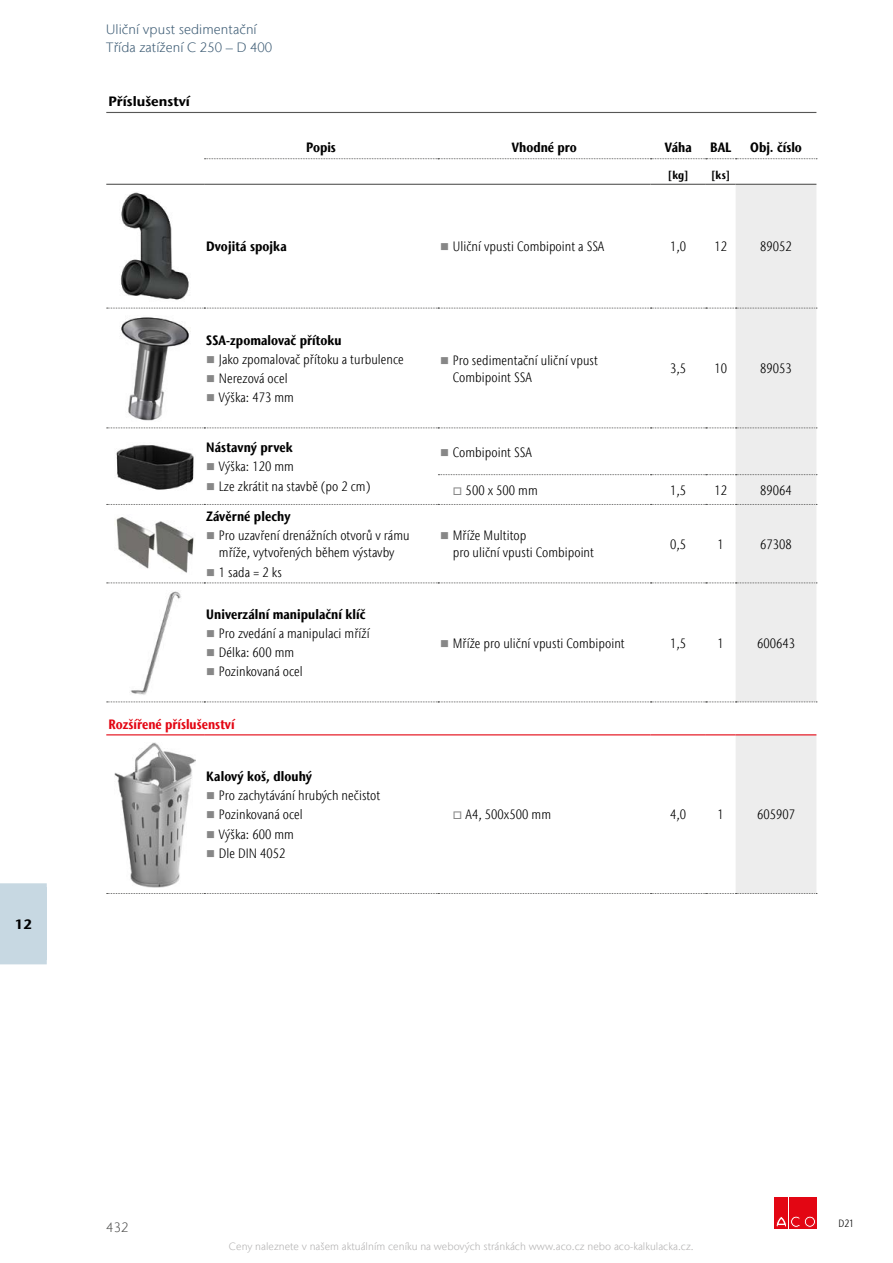
<style>
.page{position:relative;width:893px;height:1263px;background:#fff}
.page>*{position:absolute;margin:0;border:0;box-sizing:border-box;transform-origin:0 0}
.t1{font:300 condensed 13.5px/17px "Stone Sans IIITC Com";letter-spacing:.005em;color:#000}
.t2{font:700 condensed 13.5px "Stone Sans IIITC Com";letter-spacing:.005em;color:#000}
.t3{font:300 13.5px/17.9px "Stone Sans IIITC Com";letter-spacing:.005em;color:#415f77}
.t4{font:700 condensed 13.5px "Stone Sans IIITC Com";color:#e30613}
.t5{font:700 13.5px "Stone Sans IIITC Com";color:#000}
.t6{font:300 13.5px "Stone Sans IIITC Com";color:#575756}
.t7{font:700 condensed 11.25px "Stone Sans IIITC Com";color:#000}
.t8{font:300 10.5px "Stone Sans IIITC Com";letter-spacing:.005em;color:#b3b2b2}
.t9{font:300 condensed 10.5px "Stone Sans IIITC Com";color:#000}
.s1{color:#878787}
</style>
<div class="page">
<hr style="left:106px;top:112px;width:710px;height:1px;background:#575756">
<div style="left:736px;top:185px;width:80px;height:708px;background:#ededed"></div>
<svg style="left:204px;top:158px;width:613px;height:1px"></svg>
<svg style="left:107px;top:308px;width:710px;height:1px"></svg>
<svg style="left:107px;top:427px;width:710px;height:1px"></svg>
<svg style="left:438px;top:474px;width:379px;height:1px"></svg>
<svg style="left:107px;top:504px;width:710px;height:1px"></svg>
<svg style="left:107px;top:582px;width:710px;height:1px"></svg>
<svg style="left:107px;top:701px;width:710px;height:1px"></svg>
<svg style="left:107px;top:893px;width:710px;height:1px"></svg>
<hr style="left:106px;top:184px;width:98px;height:1px;background:#575756">
<hr style="left:204px;top:184px;width:234px;height:1px;background:#575756">
<hr style="left:438px;top:184px;width:213px;height:1px;background:#575756">
<hr style="left:651px;top:184px;width:55px;height:1px;background:#575756">
<hr style="left:706px;top:184px;width:30px;height:1px;background:#575756">
<hr style="left:736px;top:184px;width:80px;height:1px;background:#575756">
<hr style="left:106px;top:734px;width:98px;height:1px;background:#e30613">
<hr style="left:204px;top:734px;width:234px;height:1px;background:#e30613">
<hr style="left:438px;top:734px;width:213px;height:1px;background:#e30613">
<hr style="left:651px;top:734px;width:55px;height:1px;background:#e30613">
<hr style="left:706px;top:734px;width:30px;height:1px;background:#e30613">
<hr style="left:736px;top:734px;width:80px;height:1px;background:#e30613">
<img style="left:121px;top:192px;width:68px;height:108px">
<img style="left:121px;top:317px;width:70px;height:104px">
<img style="left:116px;top:445px;width:78px;height:45px">
<img style="left:116px;top:517px;width:78px;height:56px">
<img style="left:130px;top:591px;width:51px;height:104px">
<img style="left:115px;top:742px;width:81px;height:145px">
<div style="left:775px;top:1197px;width:13px;height:31px;background:#e30613"></div>
<div style="left:789px;top:1197px;width:13px;height:31px;background:#e30613"></div>
<svg style="left:776px;top:1216px;width:24px;height:11px"></svg>
<div style="left:803px;top:1197px;width:13px;height:31px;background:#e30613"></div>
<svg style="left:804px;top:1216px;width:11px;height:11px"></svg>
<div style="left:804px;top:1216px;width:12px;height:11px;border:1px solid #e30613;border-radius:50%"></div>
<div style="left:806px;top:1218px;width:7px;height:7px;background:#e30613;border-radius:50%"></div>
<div style="left:806px;top:1218px;width:7px;height:7px;border:1px solid #e30613;border-radius:50%"></div>
<div style="left:0;top:887px;width:47px;height:73px;background:#c7d8e2"></div>
<div style="left:0;top:883px;width:47px;height:9px;background:#c7d8e2"></div>
<div style="left:0;top:956px;width:47px;height:8px;background:#c7d8e2"></div>
<p class="t5" style="left:15px;top:915px;width:19px">12</p>
<p class="t3" style="left:106px;top:20px;width:168px">Uliční vpust sedimentační<br>Třída zatížení C 250 – D 400</p>
<p class="t5" style="left:108px;top:93px;width:83px">Příslušenství</p>
<p class="t2" style="left:306px;top:139px;width:31px">Popis</p>
<p class="t2" style="left:512px;top:139px;width:66px">Vhodné pro</p>
<p class="t2" style="left:665px;top:139px;width:29px">Váha</p>
<p class="t2" style="left:710px;top:139px;width:22px">BAL</p>
<p class="t2" style="left:750px;top:139px;width:53px">Obj. číslo</p>
<p class="t7" style="left:668px;top:168px;width:22px">[kg]</p>
<p class="t7" style="left:711px;top:168px;width:21px">[ks]</p>
<p class="t2" style="left:206px;top:238px;width:82px">Dvojitá spojka</p>
<p class="t1" style="left:440px;top:238px;width:166px"><span class="s1">■</span> Uliční vpusti Combipoint a SSA</p>
<p class="t1" style="left:670px;top:238px;width:18px">1,0</p>
<p class="t1" style="left:714px;top:238px;width:14px">12</p>
<p class="t1" style="left:760px;top:238px;width:33px">89052</p>
<p class="t2" style="left:206px;top:331px;width:137px">SSA-zpomalovač přítoku</p>
<p class="t1" style="left:206px;top:350px;width:199px"><span class="s1">■</span> Jako zpomalovač přítoku a turbulence</p>
<p class="t1" style="left:206px;top:369px;width:83px"><span class="s1">■</span> Nerezová ocel</p>
<p class="t1" style="left:206px;top:389px;width:89px"><span class="s1">■</span> Výška: 473 mm</p>
<p class="t2" style="left:206px;top:439px;width:88px">Nástavný prvek</p>
<p class="t1" style="left:206px;top:458px;width:89px"><span class="s1">■</span> Výška: 120 mm</p>
<p class="t1" style="left:206px;top:477px;width:165px"><span class="s1">■</span> Lze zkrátit na stavbě (po 2 cm)</p>
<p class="t2" style="left:206px;top:508px;width:86px">Závěrné plechy</p>
<p class="t1" style="left:206px;top:527px;width:205px;text-align:center"><span class="s1">■</span> Pro uzavření drenážních otvorů v rámu mříže, vytvořených během výstavby</p>
<p class="t1" style="left:206px;top:563px;width:77px"><span class="s1">■</span> 1 sada = 2 ks</p>
<p class="t2" style="left:206px;top:606px;width:161px">Univerzální manipulační klíč</p>
<p class="t1" style="left:206px;top:625px;width:165px"><span class="s1">■</span> Pro zvedání a manipulaci mříží</p>
<p class="t1" style="left:206px;top:644px;width:89px"><span class="s1">■</span> Délka: 600 mm</p>
<p class="t1" style="left:206px;top:663px;width:98px"><span class="s1">■</span> Pozinkovaná ocel</p>
<p class="t1" style="left:453px;top:351px;width:147px;text-indent:-13px"><span class="s1">■</span> Pro sedimentační uliční vpust<br>Combipoint SSA</p>
<p class="t1" style="left:670px;top:360px;width:18px">3,5</p>
<p class="t1" style="left:714px;top:360px;width:14px">10</p>
<p class="t1" style="left:760px;top:360px;width:33px">89053</p>
<p class="t1" style="left:440px;top:443px;width:93px"><span class="s1">■</span> Combipoint SSA</p>
<p class="t1" style="left:453px;top:481px;width:86px"><span class="s1">□</span> 500 x 500 mm</p>
<p class="t1" style="left:670px;top:481px;width:18px">1,5</p>
<p class="t1" style="left:714px;top:481px;width:14px">12</p>
<p class="t1" style="left:760px;top:481px;width:33px">89064</p>
<p class="t1" style="left:453px;top:527px;width:143px;text-indent:-13px"><span class="s1">■</span> Mříže Multitop<br>pro uliční vpusti Combipoint</p>
<p class="t1" style="left:670px;top:536px;width:18px">0,5</p>
<p class="t1" style="left:718px;top:536px;width:8px">1</p>
<p class="t1" style="left:760px;top:536px;width:33px">67308</p>
<p class="t1" style="left:440px;top:634px;width:186px"><span class="s1">■</span> Mříže pro uliční vpusti Combipoint</p>
<p class="t1" style="left:670px;top:634px;width:18px">1,5</p>
<p class="t1" style="left:718px;top:634px;width:8px">1</p>
<p class="t1" style="left:757px;top:634px;width:39px">600643</p>
<p class="t4" style="left:108px;top:715px;width:128px">Rozšířené příslušenství</p>
<p class="t2" style="left:206px;top:768px;width:107px">Kalový koš, dlouhý</p>
<p class="t1" style="left:206px;top:787px;width:175px"><span class="s1">■</span> Pro zachytávání hrubých nečistot</p>
<p class="t1" style="left:206px;top:806px;width:98px"><span class="s1">■</span> Pozinkovaná ocel</p>
<p class="t1" style="left:206px;top:825px;width:89px"><span class="s1">■</span> Výška: 600 mm</p>
<p class="t1" style="left:206px;top:844px;width:81px"><span class="s1">■</span> Dle DIN 4052</p>
<p class="t1" style="left:453px;top:806px;width:100px"><span class="s1">□</span> A4, 500x500 mm</p>
<p class="t1" style="left:670px;top:806px;width:18px">4,0</p>
<p class="t1" style="left:718px;top:806px;width:8px">1</p>
<p class="t1" style="left:757px;top:806px;width:39px">605907</p>
<p class="t6" style="left:106px;top:1219px;width:24px">432</p>
<p class="t8" style="left:229px;top:1240px;width:466px">Ceny naleznete v našem aktuálním ceníku na webových stránkách www.aco.cz nebo aco-kalkulacka.cz.</p>
<p class="t9" style="left:838px;top:1217px;width:17px">D21</p>
</div>
